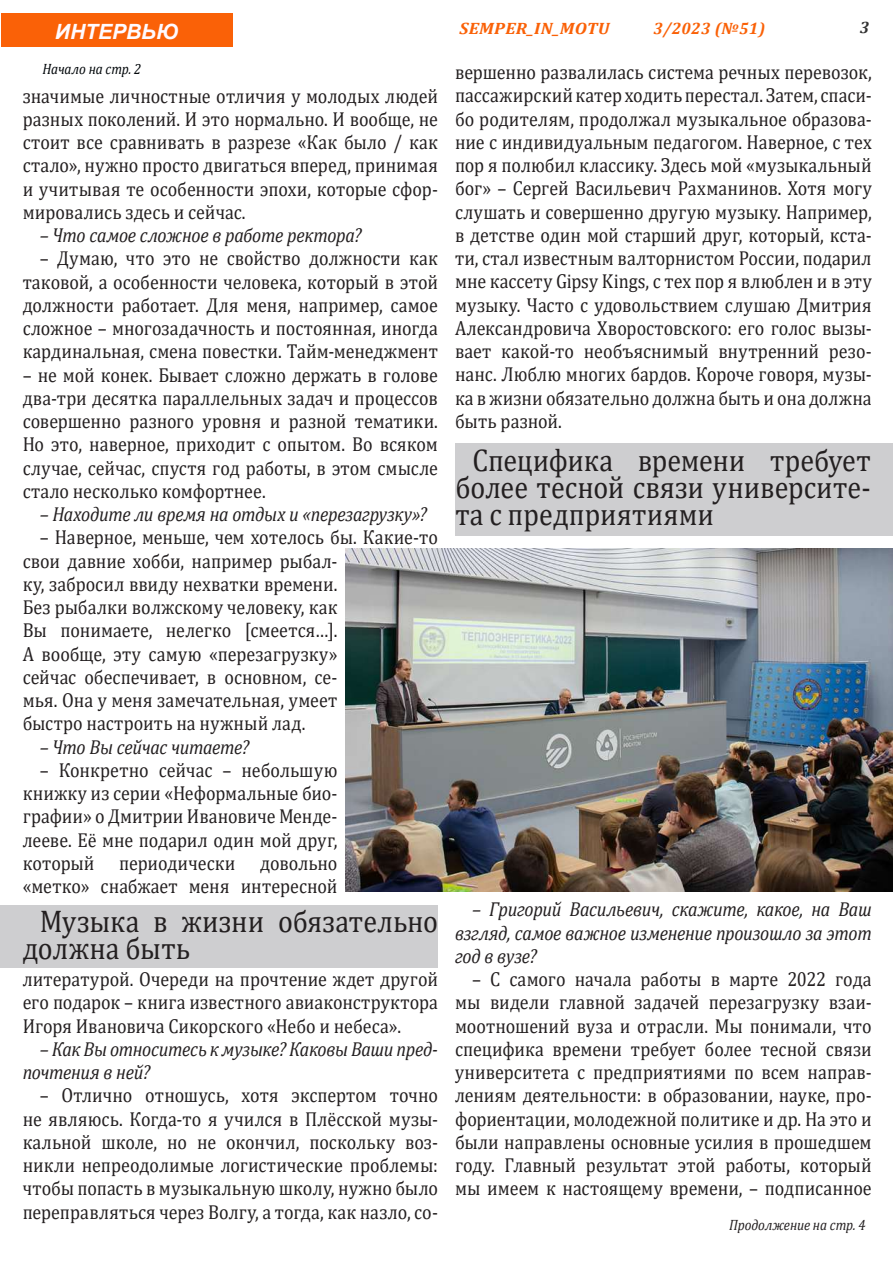
<style>
.page{position:relative;width:893px;height:1263px;background:#fff}
.page>*{position:absolute;margin:0;border:0;box-sizing:border-box;transform-origin:0 0}
.t1{font:31.5px/27px "Cambria";color:#231f20;scale:.89 1}
.t2{font:italic 700 21px "Arial";color:#fffaff}
.t3{font:20.25px/23.2px "Cambria";color:#231f20;text-align:justify;scale:.89 1}
.t4{font:italic 20.25px/23.2px "Cambria";letter-spacing:-.015em;color:#231f20;scale:.89 1}
.t5{font:italic 700 16.5px "Cambria";letter-spacing:.02em;color:#fa6107;scale:1.09 1}
.t6{font:italic 700 16.5px "Cambria";letter-spacing:.02em;color:#fa6107}
.t7{font:italic 700 16.5px "Cambria";color:#323232}
.t8{font:italic 15px "Cambria";letter-spacing:-.005em;color:#231f20;scale:.89 1}
.t9{font:italic 15px "Cambria";letter-spacing:-.01em;color:#02070a;scale:.89 1}
</style>
<div class="page">
<div style="left:1px;top:13px;width:231px;height:34px;background:#fa6107"></div>
<div style="left:0;top:906px;width:438px;height:62px;background:#ceced0"></div>
<div style="left:455px;top:443px;width:438px;height:92px;background:#ceced0"></div>
<img style="left:346px;top:549px;width:547px;height:343px">
<p class="t2" style="left:55px;top:17px;width:125px">ИНТЕРВЬЮ</p>
<p class="t9" style="left:43px;top:58px;width:113px">Начало на стр. 2</p>
<p class="t3" style="left:23px;top:84px;width:468px">значимые личностные отличия у молодых людей разных поколений. И это нормально. И вообще, не стоит все сравнивать в разрезе «Как было / как стало», нужно просто двигаться вперед, принимая и учитывая те особенности эпохи, которые сфор&shy;мировались здесь и сейчас.</p>
<p class="t4" style="left:40px;top:223px;width:363px">– Что самое сложное в работе ректора?</p>
<p class="t3" style="left:23px;top:247px;width:468px;text-indent:17px">– Думаю, что это не свойство должности как таковой, а особенности человека, который в этой должности работает. Для меня, например, самое сложное – многозадачность и постоянная, иногда кардинальная, смена повестки. Тайм-менеджмент</p>
<p class="t3" style="left:23px;top:363px;width:468px">– не мой конек. Бывает сложно держать в голове два-три десятка параллельных задач и процессов совершенно разного уровня и разной тематики.<br>Но это, наверное, приходит с опытом. Во всяком случае, сейчас, спустя год работы, в этом смысле стало несколько комфортнее.</p>
<p class="t4" style="left:40px;top:502px;width:437px">– Находите ли время на отдых и «перезагрузку»?</p>
<p class="t3" style="left:23px;top:526px;width:468px;text-align:left;text-indent:17px">– Наверное, меньше, чем хотелось бы. Какие-то свои давние хобби, например рыбал-<br>ку, забросил ввиду нехватки времени.<br>Без рыбалки волжскому человеку, как<br>Вы понимаете, нелегко [смеется…].<br>А вообще, эту самую «перезагрузку»<br>сейчас обеспечивает, в основном, се-<br>мья. Она у меня замечательная, умеет<br>быстро настроить на нужный лад.</p>
<p class="t4" style="left:40px;top:734px;width:237px">– Что Вы сейчас читаете?</p>
<p class="t3" style="left:23px;top:758px;width:355px;text-indent:17px">– Конкретно сейчас – небольшую книжку из серии «Неформальные био&shy;графии» о Дмитрии Ивановиче Менде&shy;лееве. Её мне подарил один мой друг, который периодически довольно «метко» снабжает меня интересной</p>
<h1 class="t1" style="left:23px;top:908px;width:468px;text-indent:17px">Музыка в жизни обязательно должна быть</h1>
<p class="t3" style="left:23px;top:967px;width:468px">литературой. Очереди на прочтение ждет другой его подарок – книга известного авиаконструктора Игоря Ивановича Сикорского «Небо и небеса».</p>
<p class="t4" style="left:23px;top:1036px;width:468px;text-indent:17px">– Как Вы относитесь к музыке? Каковы Ваши пред&shy;почтения в ней?</p>
<p class="t3" style="left:23px;top:1084px;width:468px;text-indent:17px">– Отлично отношусь, хотя экспертом точно не являюсь. Когда-то я учился в Плёсской музы&shy;кальной школе, но не окончил, поскольку воз&shy;никли непреодолимые логистические проблемы: чтобы попасть в музыкальную школу, нужно было переправляться через Волгу, а тогда, как назло, со-</p>
<p class="t5" style="left:459px;top:16px;width:139px">SEMPER_IN_MOTU</p>
<p class="t6" style="left:654px;top:16px;width:113px">3/2023 (№51)</p>
<p class="t7" style="left:860px;top:16px;width:11px">3</p>
<p class="t3" style="left:455px;top:61px;width:470px">вершенно развалилась система речных перевозок, пассажирский катер ходить перестал. Затем, спаси&shy;бо родителям, продолжал музыкальное образова&shy;ние с индивидуальным педагогом. Наверное, с тех пор я полюбил классику. Здесь мой «музыкальный бог» – Сергей Васильевич Рахманинов. Хотя могу слушать и совершенно другую музыку. Например, в детстве один мой старший друг, который, кста&shy;ти, стал известным валторнистом России, подарил мне кассету Gipsy Kings, с тех пор я влюблен и в эту музыку. Часто с удовольствием слушаю Дмитрия Александровича Хворостовского: его голос вызы&shy;вает какой-то необъяснимый внутренний резо&shy;нанс. Люблю многих бардов. Короче говоря, музы&shy;ка в жизни обязательно должна быть и она должна быть разной.</p>
<h1 class="t1" style="left:455px;top:447px;width:468px;text-align:justify;text-indent:17px">Специфика времени требует более тесной связи университе&shy;та с предприятиями</h1>
<p class="t4" style="left:455px;top:897px;width:470px;text-align:justify;text-indent:17px">– Григорий Васильевич, скажите, какое, на Ваш взгляд, самое важное изменение произошло за этот год в вузе?</p>
<p class="t3" style="left:455px;top:967px;width:470px;text-indent:17px">– С самого начала работы в марте 2022 года мы видели главной задачей перезагрузку взаи&shy;моотношений вуза и отрасли. Мы понимали, что специфика времени требует более тесной связи университета с предприятиями по всем направ&shy;лениям деятельности: в образовании, науке, про&shy;фориентации, молодежной политике и др. На это и были направлены основные усилия в прошедшем году. Главный результат этой работы, который мы имеем к настоящему времени, – подписанное</p>
<p class="t8" style="left:729px;top:1214px;width:155px">Продолжение на стр. 4</p>
</div>
